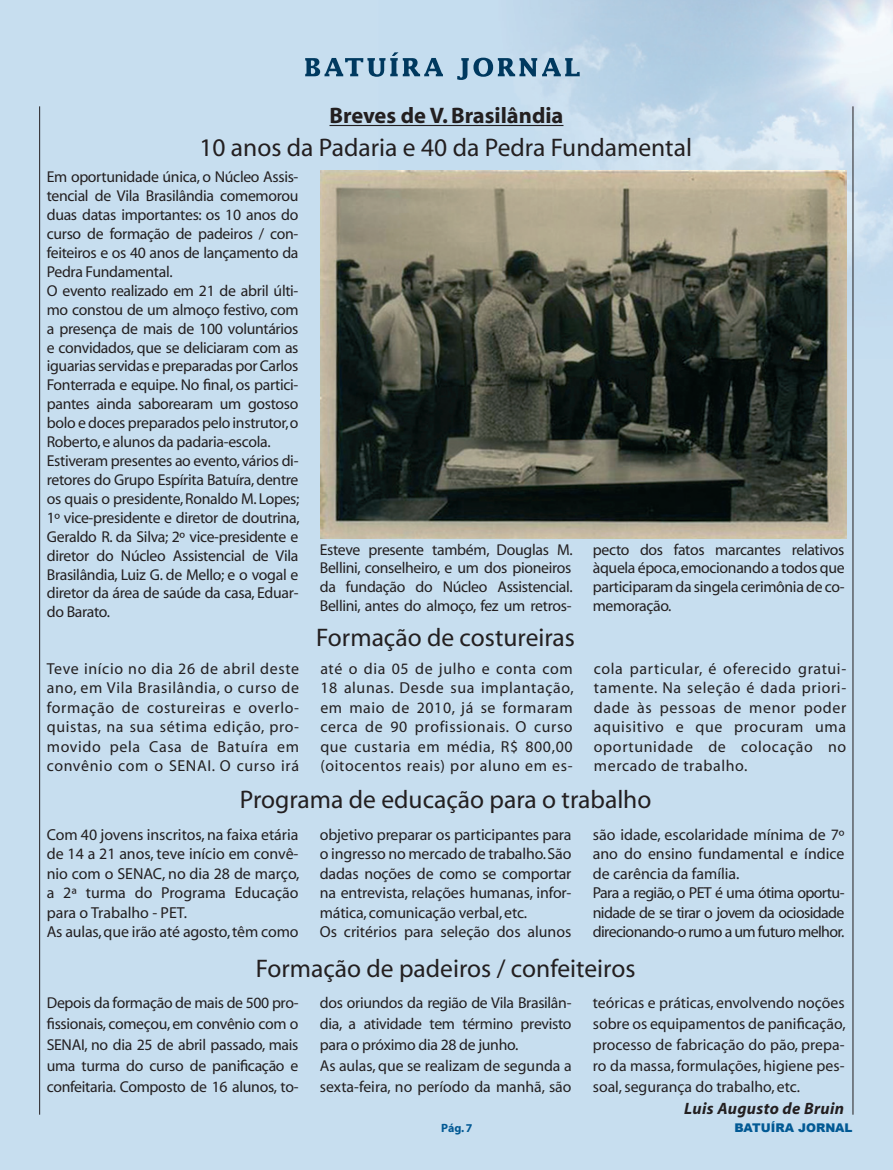
<style>
.page{position:relative;width:893px;height:1170px;background:#fff}
.page>*{position:absolute;margin:0;border:0;box-sizing:border-box;transform-origin:0 0}
.t1{font:25.5px "Myriad";color:#231f20}
.t2{font:700 22.5px "Myriad";color:#231f20}
.t3{font:italic 700 16.5px "Myriad";letter-spacing:.02em;color:#231f20}
.t4{font:15.9px/19.5px "Myriad";color:#231f20;text-align:justify}
.t5{font:15.9px/19.5px "Myriad";letter-spacing:-.04em;color:#231f20}
.t6{font:15.75px/18.9px "Myriad";letter-spacing:-.02em;color:#231f20;text-align:justify}
.t7{font:900 12px "Arial";color:#015994}
.t8{font:700 12px "Myriad";color:#015994}
</style>
<div class="page">
<div style="left:0;top:0;width:893px;height:1169px;background:#c7deef"></div>
<img style="left:378px;top:0;width:515px;height:359px">
<hr style="left:853px;top:106px;width:1px;height:1008px;background:#231f20">
<hr style="left:39px;top:106px;width:1px;height:1008px;background:#231f20">
<svg style="left:305px;top:52px;width:138px;height:25px"></svg>
<svg style="left:457px;top:58px;width:123px;height:22px"></svg>
<hr style="left:329px;top:125px;width:234px;height:1px;background:#231f20">
<img style="left:320px;top:170px;width:526px;height:368px">
<h2 class="t2" style="left:329px;top:104px;width:235px">Breves de V. Brasilândia</h2>
<h1 class="t1" style="left:199px;top:135px;width:494px">10 anos da Padaria e 40 da Pedra Fundamental</h1>
<p class="t6" style="left:47px;top:168px;width:254px;text-align:left">Em oportunidade única, o Núcleo Assis&shy;tencial de Vila Brasilândia comemorou duas datas importantes: os 10 anos do curso de formação de padeiros / con&shy;feiteiros e os 40 anos de lançamento da Pedra Fundamental.<br>O evento realizado em 21 de abril últi&shy;mo constou de um almoço festivo, com a presença de mais de 100 voluntários e convidados, que se deliciaram com as iguarias servidas e preparadas por Carlos Fonterrada e equipe. No final, os partici&shy;pantes ainda saborearam um gostoso bolo e doces preparados pelo instrutor, o Roberto, e alunos da padaria-escola.<br>Estiveram presentes ao evento, vários di&shy;retores do Grupo Espírita Batuíra, dentre os quais o presidente, Ronaldo M. Lopes; 1º vice-presidente e diretor de doutrina, Geraldo R. da Silva; 2º vice-presidente e diretor do Núcleo Assistencial de Vila Brasilândia, Luiz G. de Mello; e o vogal e diretor da área de saúde da casa, Eduar&shy;do Barato.</p>
<p class="t6" style="left:320px;top:540px;width:254px">Esteve presente também, Douglas M.<br>Bellini, conselheiro, e um dos pioneiros da fundação do Núcleo Assistencial.<br>Bellini, antes do almoço, fez um retros-</p>
<p class="t6" style="left:593px;top:540px;width:253px">pecto dos fatos marcantes relativos àquela época, emocionando a todos que participaram da singela cerimônia de co&shy;memoração.</p>
<h1 class="t1" style="left:316px;top:625px;width:260px">Formação de costureiras</h1>
<p class="t4" style="left:47px;top:659px;width:254px">Teve início no dia 26 de abril deste ano, em Vila Brasilândia, o curso de formação de costureiras e overlo&shy;quistas, na sua sétima edição, pro&shy;movido pela Casa de Batuíra em convênio com o SENAI. O curso irá</p>
<p class="t4" style="left:320px;top:659px;width:255px">até o dia 05 de julho e conta com 18 alunas. Desde sua implantação, em maio de 2010, já se formaram cerca de 90 profissionais. O curso que custaria em média, R$ 800,00 (oitocentos reais) por aluno em es-</p>
<p class="t4" style="left:594px;top:659px;width:254px">cola particular, é oferecido gratui&shy;tamente. Na seleção é dada priori&shy;dade às pessoas de menor poder aquisitivo e que procuram uma oportunidade de colocação no mercado de trabalho.</p>
<h1 class="t1" style="left:240px;top:786px;width:413px">Programa de educação para o trabalho</h1>
<p class="t4" style="left:47px;top:825px;width:254px;text-align:left">Com 40 jovens inscritos, na faixa etária de 14 a 21 anos, teve início em convê&shy;nio com o SENAC, no dia 28 de março, a 2ª turma do Programa Educação para o Trabalho - PET.<br>As aulas, que irão até agosto, têm como</p>
<p class="t4" style="left:320px;top:825px;width:253px;text-align:left">objetivo preparar os participantes para o ingresso no mercado de trabalho. São dadas noções de como se comportar na entrevista, relações humanas, infor&shy;mática, comunicação verbal, etc.<br>Os critérios para seleção dos alunos</p>
<p class="t5" style="left:593px;top:825px;width:253px">são idade, escolaridade mínima de 7º ano do ensino fundamental e índice de carência da família.<br>Para a região, o PET é uma ótima oportu&shy;nidade de se tirar o jovem da ociosidade direcionando-o rumo a um futuro melhor.</p>
<h1 class="t1" style="left:256px;top:955px;width:381px">Formação de padeiros / confeiteiros</h1>
<p class="t6" style="left:47px;top:993px;width:253px;line-height:21px">Depois da formação de mais de 500 pro&shy;fissionais, começou, em convênio com o SENAI, no dia 25 de abril passado, mais uma turma do curso de panificação e confeitaria. Composto de 16 alunos, to-</p>
<p class="t6" style="left:320px;top:993px;width:253px;line-height:21px;text-align:left">dos oriundos da região de Vila Brasilân&shy;dia, a atividade tem término previsto para o próximo dia 28 de junho.<br>As aulas, que se realizam de segunda a sexta-feira, no período da manhã, são</p>
<p class="t6" style="left:593px;top:993px;width:254px;line-height:21px">teóricas e práticas, envolvendo noções sobre os equipamentos de panificação, processo de fabricação do pão, prepa&shy;ro da massa, formulações, higiene pes&shy;soal, segurança do trabalho, etc.</p>
<p class="t3" style="left:684px;top:1099px;width:161px">Luis Augusto de Bruin</p>
<p class="t8" style="left:441px;top:1122px;width:33px">Pág. 7</p>
<p class="t7" style="left:734px;top:1118px;width:120px">BATUÍRA JORNAL</p>
</div>
